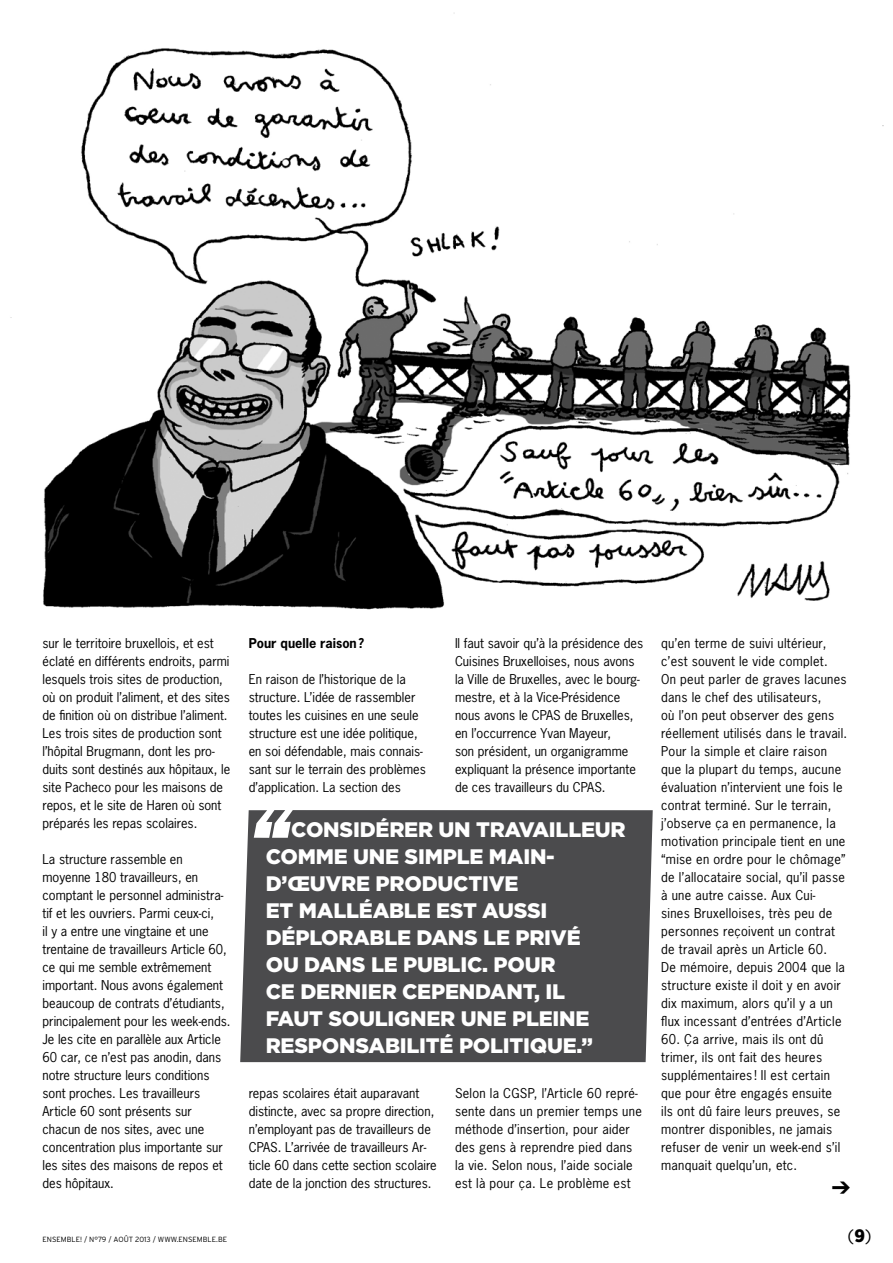
<style>
.page{position:relative;width:893px;height:1263px;background:#fff}
.page>*{position:absolute;margin:0;border:0;box-sizing:border-box;transform-origin:0 0}
.t1{font:900 21px/27px "Gotham";letter-spacing:-.01em;color:#fff}
.t2{font:18px "Gotham Narrow";color:#000}
.t3{font:12.75px/18px "News Gothic Std";color:#000}
.t4{font:12.75px/18px "News Gothic Std";letter-spacing:.02em;color:#000}
.t5{font:700 12.75px "News Gothic Std";color:#000}
.t6{font:300 7.5px "Interstate";color:#000}
.s1{font-weight:900}
</style>
<div class="page">
<div style="left:240px;top:810px;width:413px;height:252px;background:#4b4b4d"></div>
<img style="left:10px;top:12px;width:874px;height:598px">
<p class="t3" style="left:43px;top:634px;width:189px">sur le territoire bruxellois, et est éclaté en différents endroits, parmi lesquels trois sites de production, où on produit l’aliment, et des sites de finition où on distribue l’aliment.<br>Les trois sites de production sont l’hôpital Brugmann, dont les pro&shy;duits sont destinés aux hôpitaux, le site Pacheco pour les maisons de repos, et le site de Haren où sont préparés les repas scolaires.</p>
<p class="t3" style="left:43px;top:850px;width:190px">La structure rassemble en moyenne 180 travailleurs, en comptant le personnel administra&shy;tif et les ouvriers. Parmi ceux-ci,<br>il y a entre une vingtaine et une trentaine de travailleurs Article 60, ce qui me semble extrêmement important. Nous avons également beaucoup de contrats d’étudiants, principalement pour les week-ends.<br>Je les cite en parallèle aux Article<br>60 car, ce n’est pas anodin, dans notre structure leurs conditions sont proches. Les travailleurs<br>Article 60 sont présents sur chacun de nos sites, avec une concentration plus importante sur les sites des maisons de repos et des hôpitaux.</p>
<p class="t5" style="left:249px;top:635px;width:117px">Pour quelle raison?</p>
<p class="t3" style="left:249px;top:670px;width:179px">En raison de l’historique de la structure. L’idée de rassembler toutes les cuisines en une seule structure est une idée politique, en soi défendable, mais connais&shy;sant sur le terrain des problèmes d’application. La section des</p>
<p class="t3" style="left:455px;top:634px;width:190px">Il faut savoir qu’à la présidence des Cuisines Bruxelloises, nous avons la Ville de Bruxelles, avec le bourg&shy;mestre, et à la Vice-Présidence nous avons le CPAS de Bruxelles, en l’occurrence Yvan Mayeur,<br>son président, un organigramme expliquant la présence importante de ces travailleurs du CPAS.</p>
<h1 class="t1" style="left:291px;top:816px;width:229px">CONSIDÉRER UN TRAVA</h1>
<h1 class="t1" style="left:266px;top:816px;width:361px;text-indent:283px">ILLEUR<br>COMME UNE SIMPLE MAIN-<br>D’ŒUVRE PRODUCTIVE<br>ET MALL</h1>
<h1 class="t1" style="left:359px;top:897px;width:30px">ÉABL</h1>
<h1 class="t1" style="left:417px;top:897px;width:132px">E EST AUSS I</h1>
<h1 class="t1" style="left:266px;top:924px;width:103px">DÉPLORABL</h1>
<h1 class="t1" style="left:266px;top:924px;width:325px;text-indent:131px">E DANS LE PRIVÉ<br>OU DANS LE PUBLIC. POUR<br>CE DERNIER CEPENDANT, IL<br>FAUT SOULIGNER UNE PLEINE<br>RESPONSAB</h1>
<h1 class="t1" style="left:400px;top:1032px;width:195px">ILITÉ POLITIQUE.”</h1>
<p class="t3" style="left:249px;top:1084px;width:189px">repas scolaires était auparavant distincte, avec sa propre direction, n’employant pas de travailleurs de CPAS. L’arrivée de travailleurs Ar&shy;ticle 60 dans cette section scolaire date de la jonction des structures.</p>
<p class="t4" style="left:455px;top:1084px;width:188px">Selon la CGSP, l’Article 60 repré&shy;sente dans un premier temps une méthode d’insertion, pour aider des gens à reprendre pied dans la vie. Selon nous, l’aide sociale est là pour ça. Le problème est</p>
<p class="t4" style="left:661px;top:634px;width:188px">qu’en terme de suivi ultérieur, c’est souvent le vide complet.<br>On peut parler de graves lacunes dans le chef des utilisateurs,<br>où l’on peut observer des gens réellement utilisés dans le travail.<br>Pour la simple et claire raison que la plupart du temps, aucune évaluation n’intervient une fois le contrat terminé. Sur le terrain, j’observe ça en permanence, la motivation principale tient en une “mise en ordre pour le chômage” de l’allocataire social, qu’il passe à une autre caisse. Aux Cui&shy;sines Bruxelloises, très peu de personnes reçoivent un contrat de travail après un Article 60.<br>De mémoire, depuis 2004 que la structure existe il doit y en avoir dix maximum, alors qu’il y a un flux incessant d’entrées d’Article</p>
<p class="t4" style="left:661px;top:1030px;width:181px">60. Ça arrive, mais ils ont dû trimer, ils ont fait des heures supplémentaires ! Il est certain que pour être engagés ensuite ils ont dû faire leurs preuves, se montrer disponibles, ne jamais refuser de venir un week-end s’il manquait quelqu’un, etc.</p>
<p class="t6" style="left:43px;top:1235px;width:186px">ENSEMBLE! / N°79 / AOÛT 2013 / WWW.ENSEMBLE.BE</p>
<h2 class="t2" style="left:847px;top:1224px;width:26px">(<span class="s1">9</span>)</h2>
</div>
